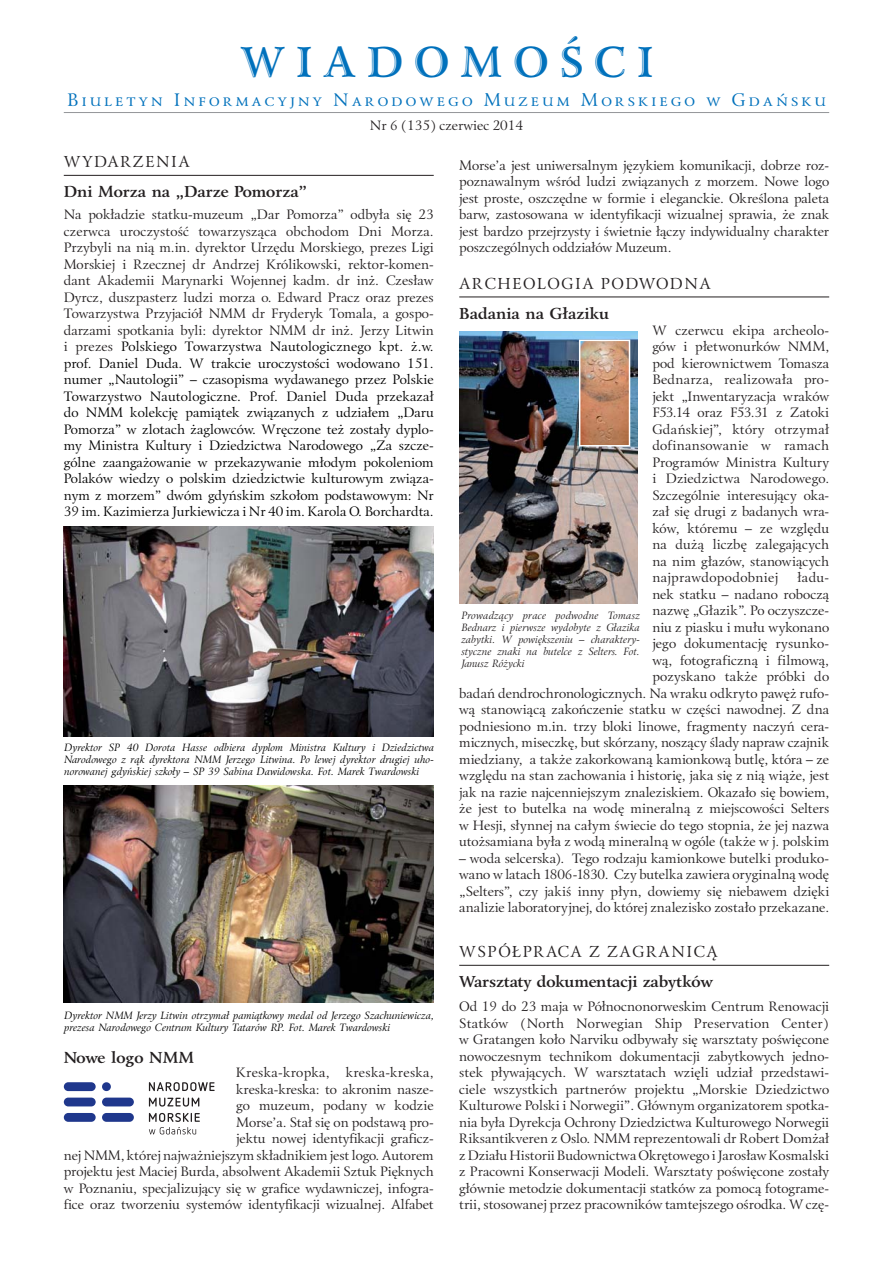
<style>
.page{position:relative;width:893px;height:1263px;background:#fff}
.page>*{position:absolute;margin:0;border:0;box-sizing:border-box;transform-origin:0 0}
.t1{font:45px "Eunice EFN Handtooled";letter-spacing:.25em;color:#0071bc}
.t2{font:18px "Eunice EFN";letter-spacing:.19em;color:#0071bc}
.t3{font:700 15.75px "Eunice EFN";color:#231f20}
.t4{font:15.75px "Eunice EFN";letter-spacing:.28em;color:#231f20}
.t5{font:15.75px "Eunice EFN";letter-spacing:.25em;color:#231f20}
.t6{font:13.5px/16.5px "Eunice EFN";letter-spacing:-.005em;color:#231f20;text-align:justify}
.t7{font:13.5px/16.5px "Eunice EFN";color:#000;text-align:justify}
.t8{font:italic 10.5px/12px "Eunice EFN";color:#000;text-align:justify}
.t9{font:italic 10.5px/12px "Eunice EFN";color:#231f20;text-align:justify}
.s1{color:#231f20}
</style>
<div class="page">
<hr style="left:64px;top:112px;width:765px;height:1px;background:#939598">
<hr style="left:64px;top:175px;width:370px;height:1px;background:#231f20">
<hr style="left:459px;top:965px;width:370px;height:1px;background:#231f20">
<img style="left:64px;top:527px;width:370px;height:209px">
<img style="left:459px;top:332px;width:179px;height:272px">
<img style="left:582px;top:343px;width:45px;height:100px">
<div style="left:579px;top:340px;width:51px;height:106px;border:2px solid #fff"></div>
<svg style="left:64px;top:1082px;width:70px;height:40px"></svg>
<svg style="left:149px;top:1082px;width:66px;height:52px"></svg>
<img style="left:64px;top:785px;width:370px;height:217px">
<hr style="left:459px;top:297px;width:370px;height:1px;background:#231f20">
<h1 class="t1" style="left:240px;top:44px;width:415px">WIADOMOŚCI</h1>
<h2 class="t2" style="left:67px;top:91px;width:760px">BIULETYN INFORMACYJNY NARODOWEGO MUZEUM MORSKIEGO W GDAŃSKU</h2>
<p class="t6" style="left:370px;top:118px;width:155px">Nr 6 (135) czerwiec 2014</p>
<p class="t4" style="left:64px;top:154px;width:125px">WYDARZENIA</p>
<p class="t3" style="left:64px;top:185px;width:245px">Dni Morza na „Darze Pomorza”</p>
<p class="t7" style="left:64px;top:207px;width:371px"><span class="s1">Na pokładzie statku-muzeum „Dar Pomorza” odbyła się 23 czerwca uroczystość towarzysząca obchodom Dni Morza.<br>Przybyli na nią m.in. dyrektor Urzędu Morskiego, prezes Ligi Morskiej i Rzecznej dr Andrzej Królikowski, rektor-komen&shy;dant Akademii Marynarki Wojennej kadm. dr inż. Czesław Dyrcz, duszpasterz ludzi morza o. Edward Pracz oraz prezes Towarzystwa Przyjaciół NMM dr Fryderyk Tomala, a gospo&shy;darzami spotkania byli: dyrektor NMM dr inż. Jerzy Litwin i prezes</span> Polskiego Towarzystwa Nautologicznego kpt. ż.w. prof. Daniel Duda. W trakcie uroczystości wodowano 151. numer „Nautologii” – czasopisma wydawanego przez Polskie Towarzystwo Nautologiczne. Prof. Daniel Duda przekazał do NMM kolekcję pamiątek związanych z udziałem „Daru Pomorza” w zlotach żaglowców. Wręczone też zostały dyplo&shy;my Ministra Kultury i Dziedzictwa Narodowego „Za szcze&shy;gólne zaangażowanie w przekazywanie młodym pokoleniom Polaków wiedzy o polskim dziedzictwie kulturowym związa&shy;nym z morzem” dwóm gdyńskim szkołom podstawowym: Nr 39 im. Kazimierza Jurkiewicza i Nr 40 im. Karola O. Borchardta.</p>
<p class="t8" style="left:64px;top:742px;width:371px">Dyrektor SP 40 Dorota Hasse odbiera dyplom Ministra Kultury i Dziedzictwa Narodowego z rąk dyrektora NMM Jerzego Litwina. Po lewej dyrektor drugiej uho&shy;norowanej gdyńskiej szkoły – SP 39 Sabina Dawidowska. Fot. Marek Twardowski</p>
<p class="t8" style="left:64px;top:1010px;width:371px">Dyrektor NMM Jerzy Litwin otrzymał pamiątkowy medal od Jerzego Szachuniewicza, prezesa Narodowego Centrum Kultury Tatarów RP. Fot. Marek Twardowski</p>
<p class="t3" style="left:64px;top:1051px;width:132px">Nowe logo NMM</p>
<p class="t6" style="left:64px;top:1065px;width:371px;text-align:right">Kreska-kropka, kreska-kreska,<br>kreska-kreska: to akronim nasze-<br>go muzeum, podany w kodzie<br>Morse’a. Stał się on podstawą pro-<br>jektu nowej identyfikacji graficz-<br>nej NMM, której najważniejszym składnikiem jest logo. Autorem projektu jest Maciej Burda, absolwent Akademii Sztuk Pięknych w Poznaniu, specjalizujący się w grafice wydawniczej, infogra&shy;fice oraz tworzeniu systemów identyfikacji wizualnej. Alfabet</p>
<p class="t6" style="left:459px;top:157px;width:371px">Morse’a jest uniwersalnym językiem komunikacji, dobrze roz&shy;poznawalnym wśród ludzi związanych z morzem. Nowe logo jest proste, oszczędne w formie i eleganckie. Określona paleta barw, zastosowana w identyfikacji wizualnej sprawia, że znak jest bardzo przejrzysty i świetnie łączy indywidualny charakter poszczególnych oddziałów Muzeum.</p>
<p class="t4" style="left:459px;top:276px;width:250px">ARCHEOLOGIA PODWODNA</p>
<p class="t3" style="left:459px;top:307px;width:151px">Badania na Głaziku</p>
<p class="t6" style="left:652px;top:322px;width:178px">W czerwcu ekipa archeolo&shy;gów i płetwonurków NMM, pod kierownictwem Tomasza Bednarza, realizowała pro&shy;jekt „Inwentaryzacja wraków F53.14 oraz F53.31 z Zatoki Gdańskiej”, który otrzymał dofinansowanie w ramach Programów Ministra Kultury i Dziedzictwa Narodowego.<br>Szczególnie interesujący oka&shy;zał się drugi z badanych wra&shy;ków, któremu – ze względu na dużą liczbę zalegających na nim głazów, stanowiących najprawdopodobniej</p>
<p class="t6" style="left:459px;top:570px;width:372px;text-align:right">ładu-<br>nek statku – nadano roboczą<br>nazwę „Głazik”. Po oczyszcze-<br>niu z piasku i mułu wykonano<br>jego dokumentację rysunko-<br>wą, fotograficzną i filmową,<br>pozyskano także próbki do<br>badań dendrochronologicznych. Na wraku odkryto pawęż rufo&shy;wą stanowiącą zakończenie statku w części nawodnej. Z dna podniesiono m.in. trzy bloki linowe, fragmenty naczyń cera&shy;micznych, miseczkę, but skórzany, noszący ślady napraw czajnik miedziany, a także zakorkowaną kamionkową butlę, która – ze względu na stan zachowania i historię, jaka się z nią wiąże, jest jak na razie najcenniejszym znaleziskiem. Okazało się bowiem, że jest to butelka na wodę mineralną z miejscowości Selters w Hesji, słynnej na całym świecie do tego stopnia, że jej nazwa utożsamiana była z wodą mineralną w ogóle (także w j. polskim</p>
<p class="t6" style="left:459px;top:850px;width:371px">– woda selcerska). Tego rodzaju kamionkowe butelki produko&shy;wano w latach 1806-1830. Czy butelka zawiera oryginalną wodę „Selters”, czy jakiś inny płyn, dowiemy się niebawem dzięki analizie laboratoryjnej, do której znalezisko zostało przekazane.</p>
<p class="t9" style="left:461px;top:611px;width:180px">Prowadzący prace podwodne Tomasz Bednarz i pierwsze wydobyte z Głazika zabytki. W powiększeniu – charaktery&shy;styczne znaki na butelce z Selters. Fot.<br>Janusz Różycki</p>
<p class="t5" style="left:459px;top:944px;width:260px">WSPÓŁPRACA Z ZAGRANICĄ</p>
<p class="t3" style="left:459px;top:975px;width:255px">Warsztaty dokumentacji zabytków</p>
<p class="t6" style="left:459px;top:999px;width:371px">Od 19 do 23 maja w Północnonorweskim Centrum Renowacji Statków (North Norwegian Ship Preservation Center) w Gratangen koło Narviku odbywały się warsztaty poświęcone nowoczesnym technikom dokumentacji zabytkowych jedno&shy;stek pływających. W warsztatach wzięli udział przedstawi&shy;ciele wszystkich partnerów projektu „Morskie Dziedzictwo Kulturowe Polski i Norwegii”. Głównym organizatorem spotka&shy;nia była Dyrekcja Ochrony Dziedzictwa Kulturowego Norwegii Riksantikveren z Oslo. NMM reprezentowali dr Robert Domżał z Działu Historii Budownictwa Okrętowego i Jarosław Kosmalski z Pracowni Konserwacji Modeli. Warsztaty poświęcone zostały głównie metodzie dokumentacji statków za pomocą fotograme&shy;trii, stosowanej przez pracowników tamtejszego ośrodka. W czę-</p>
</div>
